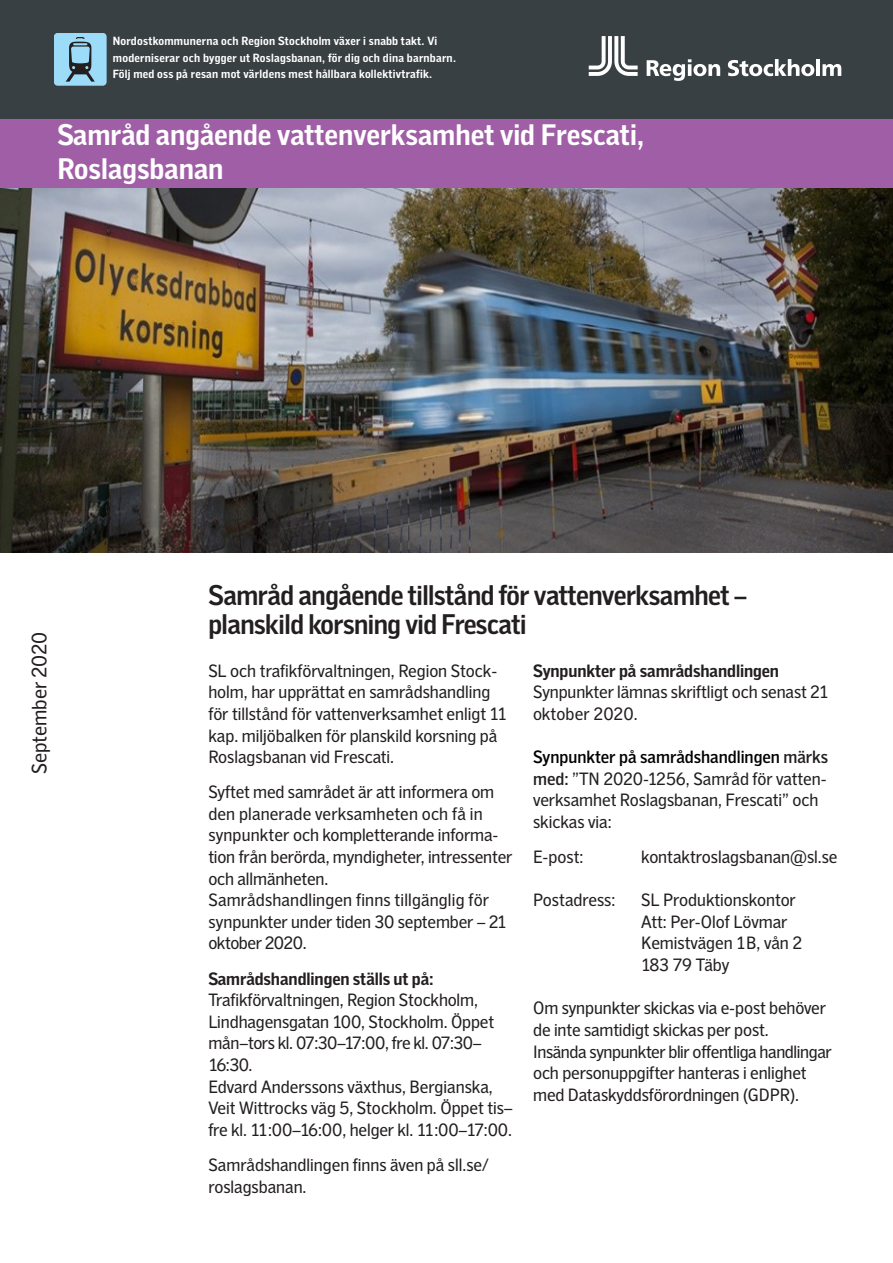
<style>
.page{position:relative;width:893px;height:1263px;background:#fff}
.page>*{position:absolute;margin:0;border:0;box-sizing:border-box;transform-origin:0 0}
.t1{font:700 30px "SL Gothic Text 2";color:#fff}
.t2{font:700 27px/28.5px "SL Gothic Display";letter-spacing:-.02em;color:#231f20}
.t3{font:21px "SL Gothic Text 2";color:#231f20}
.Brödtext_10_12_pt{font:18px/21.6px "SL Gothic Text 2";letter-spacing:-.005em;color:#231f20}
.Brödtext_10_12_pt-2{font:700 18px "SL Gothic Text 2";letter-spacing:-.005em;color:#231f20}
.Boilerplate_7_5_9_pt{font:700 12px/16.5px "SL Gothic Text 2";letter-spacing:.02em;color:#fff}
.s1{font-weight:500;color:#000}
.s2{font-weight:500}
</style>
<div class="page">
<div style="left:0;top:0;width:893px;height:119px;background:#394043"></div>
<svg style="left:54px;top:33px;width:52px;height:53px;background:#88bdd5"></svg>
<div style="left:0;top:119px;width:893px;height:88px;background:#a05ea6"></div>
<img style="left:0;top:188px;width:893px;height:365px">
<svg style="left:589px;top:36px;width:49px;height:40px"></svg>
<svg style="left:647px;top:59px;width:73px;height:22px"></svg>
<svg style="left:728px;top:59px;width:86px;height:17px"></svg>
<hr style="left:816px;top:59px;width:4px;height:17px;background:#fff">
<svg style="left:822px;top:64px;width:19px;height:12px"></svg>
<p class="Boilerplate_7_5_9_pt" style="left:113px;top:33px;width:345px">Nordostkommunerna och Region Stockholm växer i snabb takt. Vi moderniserar och bygger ut Roslagsbanan, för dig och dina barnbarn.<br>Följ med oss på resan mot världens mest hållbara kollektivtrafik.</p>
<p class="t1" style="left:57px;top:118px;width:589px">Samråd angående vattenverksamhet vid Frescati,</p>
<p class="t1" style="left:57px;top:152px;width:168px">Roslagsbanan</p>
<p class="t3" style="left:28px;top:774px;width:144px;rotate:-90deg">September 2020</p>
<p class="t2" style="left:208px;top:580px;width:541px">Samråd angående tillstånd för vattenverksamhet – planskild korsning vid Frescati</p>
<p class="Brödtext_10_12_pt" style="left:208px;top:660px;width:300px">SL och trafikförvaltningen, Region Stock&shy;holm, har upprättat en samrådshandling för tillstånd för vattenverksamhet enligt 11 kap. miljöbalken för planskild korsning på Roslagsbanan vid Frescati.</p>
<p class="Brödtext_10_12_pt" style="left:208px;top:781px;width:305px">Syftet med samrådet är att informera om den planerade verksamheten och få in synpunkter och kompletterande informa&shy;tion från berörda, myndigheter, intressenter och allmänheten.</p>
<p class="Brödtext_10_12_pt" style="left:208px;top:889px;width:300px">Samrådshandlingen finns tillgänglig för synpunkter under tiden 30 september – 21 oktober 2020.</p>
<p class="Brödtext_10_12_pt-2" style="left:208px;top:968px;width:227px">Samrådshandlingen ställs ut på:</p>
<p class="Brödtext_10_12_pt" style="left:208px;top:989px;width:271px">Trafikförvaltningen, Region Stockholm,</p>
<p class="Brödtext_10_12_pt" style="left:208px;top:1011px;width:287px">Lindhagensgatan 100, Stockholm. Öppet mån–tors kl. 07:30–17:00, fre kl. 07:30–<br>16:30.</p>
<p class="Brödtext_10_12_pt" style="left:208px;top:1076px;width:306px">Edvard Anderssons växthus, Bergianska,<br>Veit Wittrocks väg 5, Stockholm. Öppet tis– fre kl. 11:00–16:00, helger kl. 11:00–17:00.</p>
<p class="Brödtext_10_12_pt" style="left:208px;top:1154px;width:282px">Samrådshandlingen finns även på sll.se/ roslagsbanan.</p>
<p class="Brödtext_10_12_pt-2" style="left:533px;top:660px;width:247px">Synpunkter på samrådshandlingen</p>
<p class="Brödtext_10_12_pt" style="left:533px;top:682px;width:297px">Synpunkter lämnas skriftligt och senast 21 oktober 2020.</p>
<p class="Brödtext_10_12_pt" style="left:533px;top:746px;width:297px"><span class="s1">Synpunkter på samrådshandlingen</span> <span class="s2">märks med:</span> ”TN 2020-1256, Samråd för vatten&shy;verksamhet Roslagsbanan, Frescati” och skickas via:</p>
<p class="Brödtext_10_12_pt" style="left:533px;top:846px;width:52px">E-post:</p>
<p class="Brödtext_10_12_pt" style="left:641px;top:846px;width:198px">kontaktroslagsbanan@sl.se</p>
<p class="Brödtext_10_12_pt" style="left:533px;top:889px;width:84px">Postadress:</p>
<p class="Brödtext_10_12_pt" style="left:641px;top:889px;width:156px">SL Produktionskontor</p>
<p class="Brödtext_10_12_pt" style="left:641px;top:911px;width:148px">Att: Per-Olof Lövmar</p>
<p class="Brödtext_10_12_pt" style="left:641px;top:933px;width:163px">Kemistvägen 1B, vån 2<br>183 79 Täby</p>
<p class="Brödtext_10_12_pt" style="left:533px;top:997px;width:294px">Om synpunkter skickas via e-post behöver de inte samtidigt skickas per post.</p>
<p class="Brödtext_10_12_pt" style="left:533px;top:1041px;width:300px">Insända synpunkter blir offentliga handlingar och personuppgifter hanteras i enlighet med Dataskyddsförordningen (GDPR).</p>
</div>
